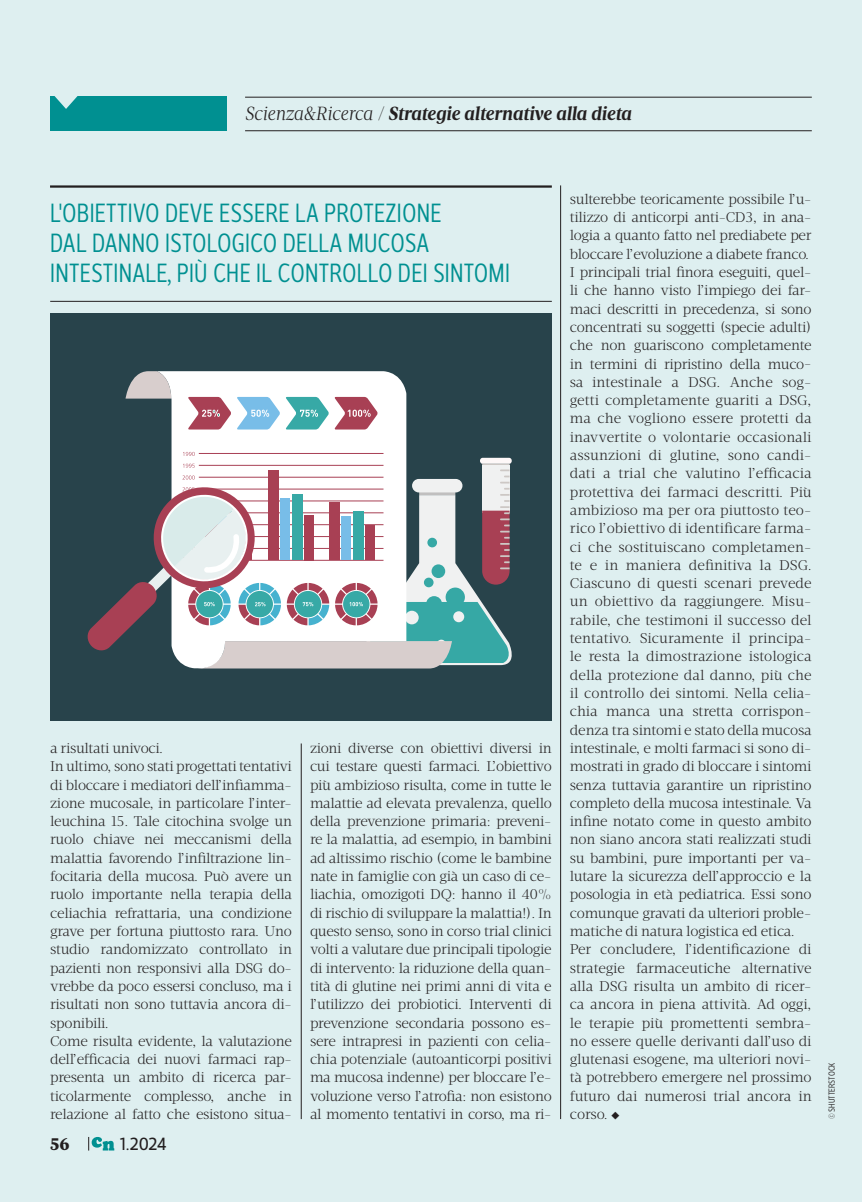
<style>
.page{position:relative;width:862px;height:1202px;background:#fff}
.page>*{position:absolute;margin:0;border:0;box-sizing:border-box;transform-origin:0 0}
.t1{font:300 27px/30px "Velino Sans Condensed";letter-spacing:.005em;color:#009091}
.t2{font:italic 700 19.5px "Velino Text";letter-spacing:-.01em;color:#231f20}
.t3{font:18px "Velino Sans";color:#231f20}
.t4{font:800 18px "Acta";color:#231f20}
.t5{font:300 14.4px/18.3px "Velino Text";letter-spacing:-.02em;color:#231f20}
.t6{font:300 9px "Velino Sans Condensed";letter-spacing:.005em;color:#231f20}
.s1{font-weight:300}
</style>
<div class="page">
<div style="left:0;top:0;width:861px;height:1202px;background:#deeff0"></div>
<svg style="left:88px;top:1137px;width:26px;height:13px"></svg>
<hr style="left:245px;top:97px;width:566px;height:1px;background:#231f20">
<hr style="left:245px;top:130px;width:566px;height:1px;background:#231f20">
<div style="left:50px;top:97px;width:177px;height:34px;background:#009091"></div>
<svg style="left:54px;top:96px;width:24px;height:13px"></svg>
<hr style="left:301px;top:743px;width:1px;height:376px;background:#231f20">
<hr style="left:560px;top:185px;width:1px;height:934px;background:#231f20">
<hr style="left:50px;top:185px;width:501px;height:3px;background:#231f20">
<hr style="left:50px;top:301px;width:501px;height:1px;background:#231f20">
<div style="left:50px;top:313px;width:501px;height:407px;background:#28434b"></div>
<svg style="left:157px;top:371px;width:249px;height:81px;background:#eff1f1"></svg>
<svg style="left:125px;top:371px;width:46px;height:27px"></svg>
<svg style="left:188px;top:397px;width:43px;height:32px"></svg>
<svg style="left:237px;top:397px;width:140px;height:32px;background:#a2b4c1"></svg>
<svg style="left:87px;top:452px;width:425px;height:217px"></svg>
<h2 class="t2" style="left:245px;top:102px;width:388px"><span class="s1">Scienza&amp;Ricerca /</span> Strategie alternative alla dieta</h2>
<h1 class="t1" style="left:50px;top:198px;width:461px">L'OBIETTIVO DEVE ESSERE LA PROTEZIONE<br>DAL DANNO ISTOLOGICO DELLA MUCOSA<br>INTESTINALE, PIÙ CHE IL CONTROLLO DEI SINTOMI</h1>
<p class="t5" style="left:50px;top:739px;width:243px">a risultati univoci.<br>In ultimo, sono stati progettati tentativi di bloccare i mediatori dell’infiamma&shy;zione mucosale, in particolare l’inter&shy;leuchina 15. Tale citochina svolge un ruolo chiave nei meccanismi della malattia favorendo l’infiltrazione lin&shy;focitaria della mucosa. Può avere un ruolo importante nella terapia della celiachia refrattaria, una condizione grave per fortuna piuttosto rara. Uno studio randomizzato controllato in pazienti non responsivi alla DSG do&shy;vrebbe da poco essersi concluso, ma i risultati non sono tuttavia ancora di&shy;sponibili.<br>Come risulta evidente, la valutazione dell’efficacia dei nuovi farmaci rap&shy;presenta un ambito di ricerca par&shy;ticolarmente complesso, anche in relazione al fatto che esistono situa-</p>
<p class="t5" style="left:310px;top:739px;width:243px;text-align:justify">zioni diverse con obiettivi diversi in cui testare questi farmaci. L’obiettivo più ambizioso risulta, come in tutte le malattie ad elevata prevalenza, quello della prevenzione primaria: preveni&shy;re la malattia, ad esempio, in bambini ad altissimo rischio (come le bambine nate in famiglie con già un caso di ce&shy;liachia, omozigoti DQ: hanno il 40% di rischio di sviluppare la malattia!). In questo senso, sono in corso trial clinici volti a valutare due principali tipologie di intervento: la riduzione della quan&shy;tità di glutine nei primi anni di vita e l’utilizzo dei probiotici. Interventi di prevenzione secondaria possono es&shy;sere intrapresi in pazienti con celia&shy;chia potenziale (autoanticorpi positivi ma mucosa indenne) per bloccare l’e&shy;voluzione verso l’atrofia: non esistono al momento tentativi in corso, ma ri-</p>
<p class="t4" style="left:50px;top:1133px;width:21px">56</p>
<p class="t3" style="left:120px;top:1133px;width:48px">1.2024</p>
<p class="t5" style="left:569px;top:190px;width:243px">sulterebbe teoricamente possibile l’u&shy;tilizzo di anticorpi anti-CD3, in ana&shy;logia a quanto fatto nel prediabete per bloccare l’evoluzione a diabete franco.<br>I principali trial finora eseguiti, quel&shy;li che hanno visto l’impiego dei far&shy;maci descritti in precedenza, si sono concentrati su soggetti (specie adulti) che non guariscono completamente in termini di ripristino della muco&shy;sa intestinale a DSG. Anche sog&shy;getti completamente guariti a DSG, ma che vogliono essere protetti da inavvertite o volontarie occasionali assunzioni di glutine, sono candi&shy;dati a trial che valutino l’efficacia protettiva dei farmaci descritti. Più ambizioso ma per ora piuttosto teo&shy;rico l’obiettivo di identificare farma&shy;ci che sostituiscano completamen&shy;te e in maniera definitiva la DSG.<br>Ciascuno di questi scenari prevede un obiettivo da raggiungere. Misu&shy;rabile, che testimoni il successo del tentativo. Sicuramente il principa&shy;le resta la dimostrazione istologica della protezione dal danno, più che il controllo dei sintomi. Nella celia&shy;chia manca una stretta corrispon&shy;denza tra sintomi e stato della mucosa intestinale, e molti farmaci si sono di&shy;mostrati in grado di bloccare i sintomi senza tuttavia garantire un ripristino completo della mucosa intestinale. Va infine notato come in questo ambito non siano ancora stati realizzati studi su bambini, pure importanti per va&shy;lutare la sicurezza dell’approccio e la posologia in età pediatrica. Essi sono comunque gravati da ulteriori proble&shy;matiche di natura logistica ed etica.<br>Per concludere, l’identificazione di strategie farmaceutiche alternative alla DSG risulta un ambito di ricer&shy;ca ancora in piena attività. Ad oggi, le terapie più promettenti sembra&shy;no essere quelle derivanti dall’uso di glutenasi esogene, ma ulteriori novi&shy;tà potrebbero emergere nel prossimo futuro dai numerosi trial ancora in corso. ◆</p>
<p class="t6" style="left:826px;top:1119px;width:58px;rotate:-90deg">© SHUTTERSTOCK</p>
</div>
